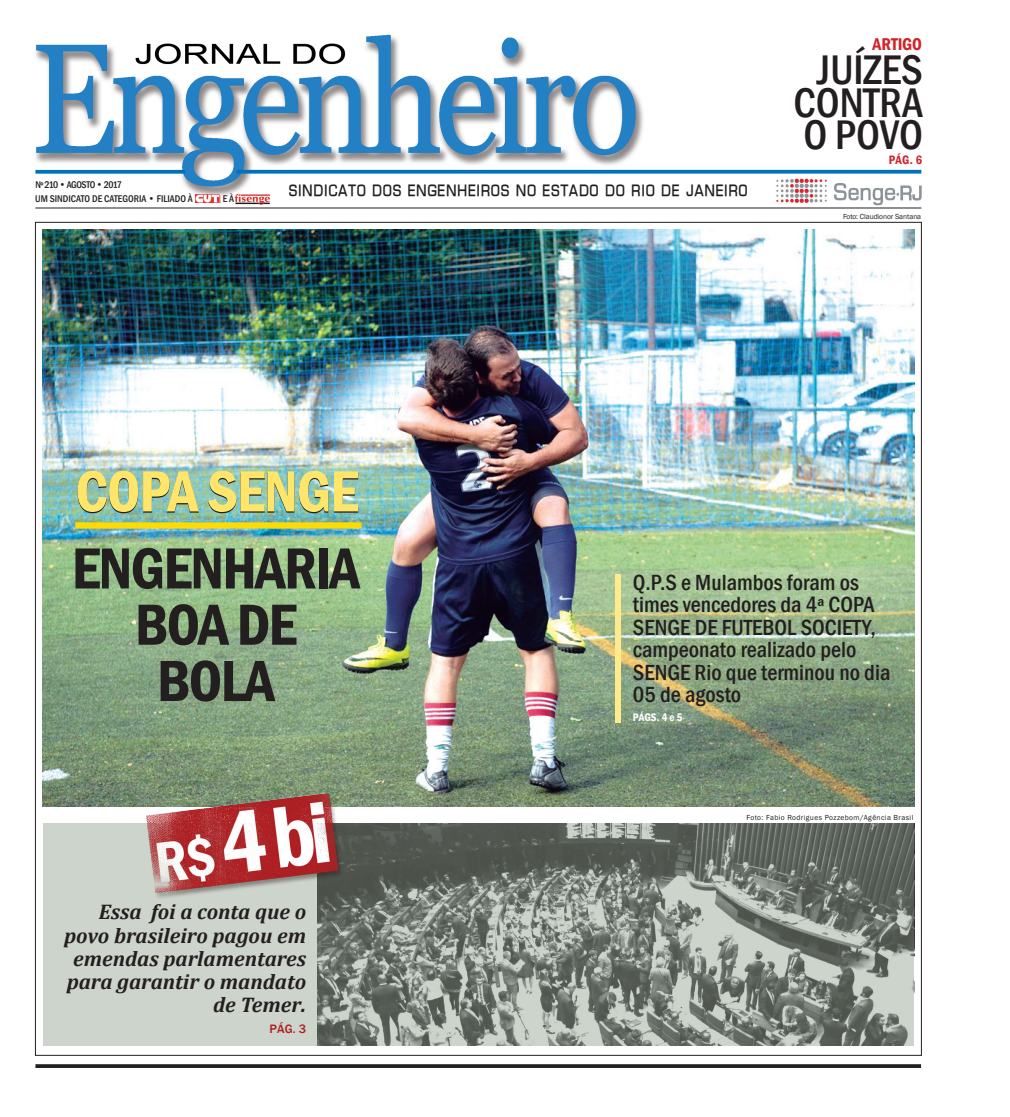
<style>
.page{position:relative;width:1010px;height:1117px;background:#fff}
.page>*{position:absolute;margin:0;border:0;box-sizing:border-box;transform-origin:0 0}
.t1{font:600 condensed 60px/75.8px "Franklin Gothic";letter-spacing:-.03em;color:#231f20}
.t2{font:500 condensed 42.5px/32.5px "Franklin Gothic";color:#231f20;text-align:center}
.t3{font:500 condensed 22.5px/22.5px "Franklin Gothic";color:#231f20}
.t4{font:italic 700 21.25px/23.1px "Cambria";color:#231f20;text-align:right}
.t5{font:600 condensed 17.5px "Franklin Gothic";color:#d1232a}
.t6{font:700 15px "Eurasia";letter-spacing:.085em;color:#231f20}
.t7{font:500 12.5px "Franklin Gothic";color:#b11c20}
.t8{font:600 condensed 12.5px "Franklin Gothic";color:#d1232a}
.t9{font:600 condensed 11.25px "Franklin Gothic";color:#fff}
.t10{font:500 condensed 10px "Franklin Gothic";color:#231f20}
.t11{font:7.5px "Franklin Gothic";letter-spacing:.05em;color:#231f20}
.t12{font:7.5px "Franklin Gothic";letter-spacing:-.01em;color:#231f20}
.s1{font-size:22.5px}
</style>
<div class="page">
<img style="left:35px;top:34px;width:614px;height:162px">
<svg style="left:35px;top:170px;width:150px;height:4px"></svg>
<img style="left:234px;top:192px;width:37px;height:12px">
<img style="left:195px;top:194px;width:26px;height:8px">
<img style="left:834px;top:183px;width:87px;height:23px">
<img style="left:776px;top:178px;width:51px;height:25px">
<hr style="left:35px;top:208px;width:886px;height:1px;background:#231f20">
<hr style="left:237px;top:170px;width:684px;height:3px;background:#0072bc">
<svg style="left:35px;top:1064px;width:886px;height:3px;background:#312e2f"></svg>
<svg style="left:43px;top:823px;width:871px;height:222px;background:#939a93"></svg>
<img style="left:43px;top:229px;width:871px;height:577px">
<div style="left:615px;top:574px;width:6px;height:148px;background:#ffeb8c"></div>
<div style="left:75px;top:522px;width:286px;height:6px;background:#ffdc01"></div>
<img style="left:122px;top:785px;width:229px;height:115px">
<p class="t5" style="left:872px;top:32px;width:51px">ARTIGO</p>
<h2 class="t2" style="left:793px;top:53px;width:127px">Juízes contra opovo</h2>
<p class="t10" style="left:35px;top:178px;width:47px">Nº 210 • AGOSTO</p>
<p class="t10" style="left:96px;top:178px;width:27px">• 2017</p>
<p class="t10" style="left:35px;top:192px;width:75px">Um siNdicato de CATE</p>
<p class="t10" style="left:122px;top:192px;width:72px">GORIA • Filiado à</p>
<p class="t10" style="left:223px;top:192px;width:13px">e à</p>
<p class="t6" style="left:289px;top:181px;width:460px">SINDICATO DOS ENGENHEIROS NO ESTADO DO RIO DE JANEIRO</p>
<p class="t8" style="left:889px;top:151px;width:35px">PÁG. 6</p>
<p class="t12" style="left:843px;top:212px;width:80px">Foto: Claudionor Santana</p>
<h1 class="t1" style="left:72px;top:454px;width:289px">COPA SENGE<br>ENGEN</h1>
<h1 class="t1" style="left:222px;top:529px;width:137px">HARIA</h1>
<h1 class="t1" style="left:135px;top:586px;width:159px">BOA DE</h1>
<h1 class="t1" style="left:157px;top:642px;width:118px">BOLA</h1>
<p class="t4" style="left:64px;top:899px;width:244px">Essa foi a conta que o povo brasileiro pagou em emendas parlamentares para garantir o mandato de Temer<span class="s1">.</span></p>
<p class="t7" style="left:270px;top:1021px;width:38px">PÁG. 3</p>
<p class="t3" style="left:633px;top:570px;width:243px">Q.P.S e Mulambos foram os times vencedores da 4ª COPA<br>SENGE DE FUTEBOL SOCIET</p>
<p class="t3" style="left:862px;top:615px;width:15px">Y,</p>
<p class="t3" style="left:633px;top:638px;width:259px">campeonato realizado pelo<br>SENGE Rio que terminou no dia<br>05 de agosto</p>
<p class="t9" style="left:633px;top:709px;width:51px">PÁGS. 4 E 5</p>
<p class="t11" style="left:746px;top:813px;width:168px">Foto: Fabio Rodrigues Pozzebom/Agência Brasil</p>
</div>
